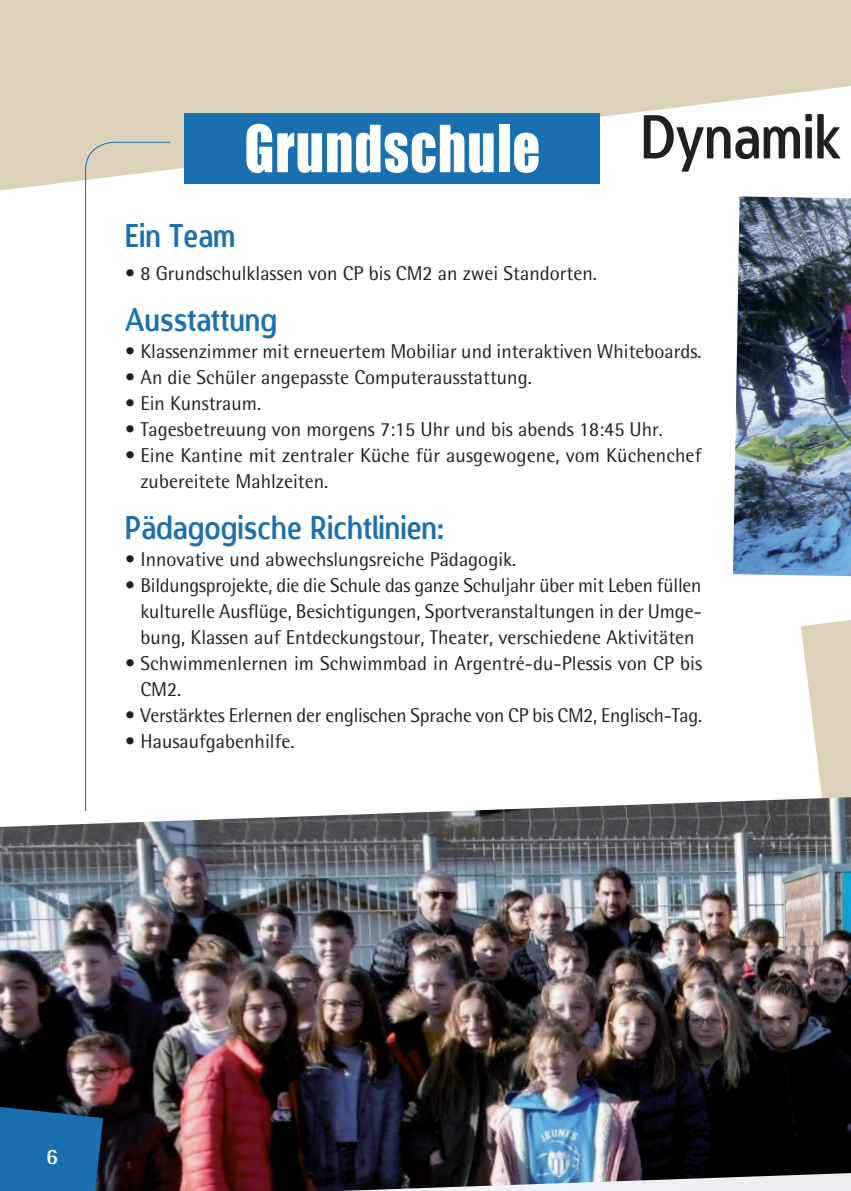
<style>
.page{position:relative;width:851px;height:1191px;background:#fff}
.page>*{position:absolute;margin:0;border:0;box-sizing:border-box;transform-origin:0 0}
.t1{font:60px "Impact";letter-spacing:.02em;color:#fff;scale:.9 1}
.t2{font:60px "Designosaur";color:#231f20;scale:.9 1}
.t3{font:32px "Designosaur";color:#1a6fb1;scale:.9 1}
.t4{font:700 22px "Rotis Semi Sans";color:#fff}
.t5{font:20px/26px "Rotis Semi Sans";color:#231f20}
</style>
<div class="page">
<svg style="left:0;top:0;width:850px;height:190px;fill:#dcd1b9"></svg>
<div style="left:185px;top:113px;width:415px;height:70px;background:#1a6fb1"></div>
<svg style="left:85px;top:141px;width:86px;height:656px"></svg>
<svg style="left:801px;top:620px;width:49px;height:177px"></svg>
<img style="left:0;top:797px;width:850px;height:394px">
<svg style="left:0;top:1098px;width:103px;height:93px;background:#1a5f95"></svg>
<img style="left:733px;top:196px;width:117px;height:380px">
<h1 class="t1" style="left:244px;top:102px;width:330px">Grundschule</h1>
<h1 class="t2" style="left:641px;top:87px;width:223px">Dynamik</h1>
<h2 class="t3" style="left:125px;top:209px;width:124px">Ein Team</h2>
<p class="t5" style="left:125px;top:260px;width:473px">• 8 Grundschulklassen von CP bis CM2 an zwei Standorten.</p>
<h2 class="t3" style="left:125px;top:292px;width:170px">Ausstattung</h2>
<p class="t5" style="left:125px;top:338px;width:578px">• Klassenzimmer mit erneuertem Mobiliar und interaktiven Whiteboards.</p>
<p class="t5" style="left:125px;top:364px;width:408px">• An die Schüler angepasste Computerausstattung.</p>
<p class="t5" style="left:125px;top:390px;width:137px">• Ein Kunstraum.</p>
<p class="t5" style="left:125px;top:416px;width:539px">• Tagesbetreuung von morgens 7:15 Uhr und bis abends 18:45 Uhr.</p>
<p class="t5" style="left:140px;top:442px;width:562px;text-indent:-15px">• Eine Kantine mit zentraler Küche für ausgewogene, vom Küchenchef zubereitete Mahlzeiten.</p>
<h2 class="t3" style="left:125px;top:500px;width:355px">Pädagogische Richtlinien:</h2>
<p class="t5" style="left:125px;top:546px;width:392px">• Innovative und abwechslungsreiche Pädagogik.</p>
<p class="t5" style="left:140px;top:572px;width:562px;text-align:justify;text-indent:-15px">• Bildungsprojekte, die die Schule das ganze Schuljahr über mit Leben füllen kulturelle Ausflüge, Besichtigungen, Sportveranstaltungen in der Umge&shy;bung, Klassen auf Entdeckungstour, Theater, verschiedene Aktivitäten</p>
<p class="t5" style="left:140px;top:650px;width:563px;text-indent:-15px">• Schwimmenlernen im Schwimmbad in Argentré-du-Plessis von CP bis<br>CM2.</p>
<p class="t5" style="left:125px;top:702px;width:578px">• Verstärktes Erlernen der englischen Sprache von CP bis CM2, Englisch-Tag.</p>
<p class="t5" style="left:125px;top:728px;width:171px">• Hausaufgabenhilfe.</p>
<p class="t4" style="left:46px;top:1143px;width:13px">6</p>
</div>
